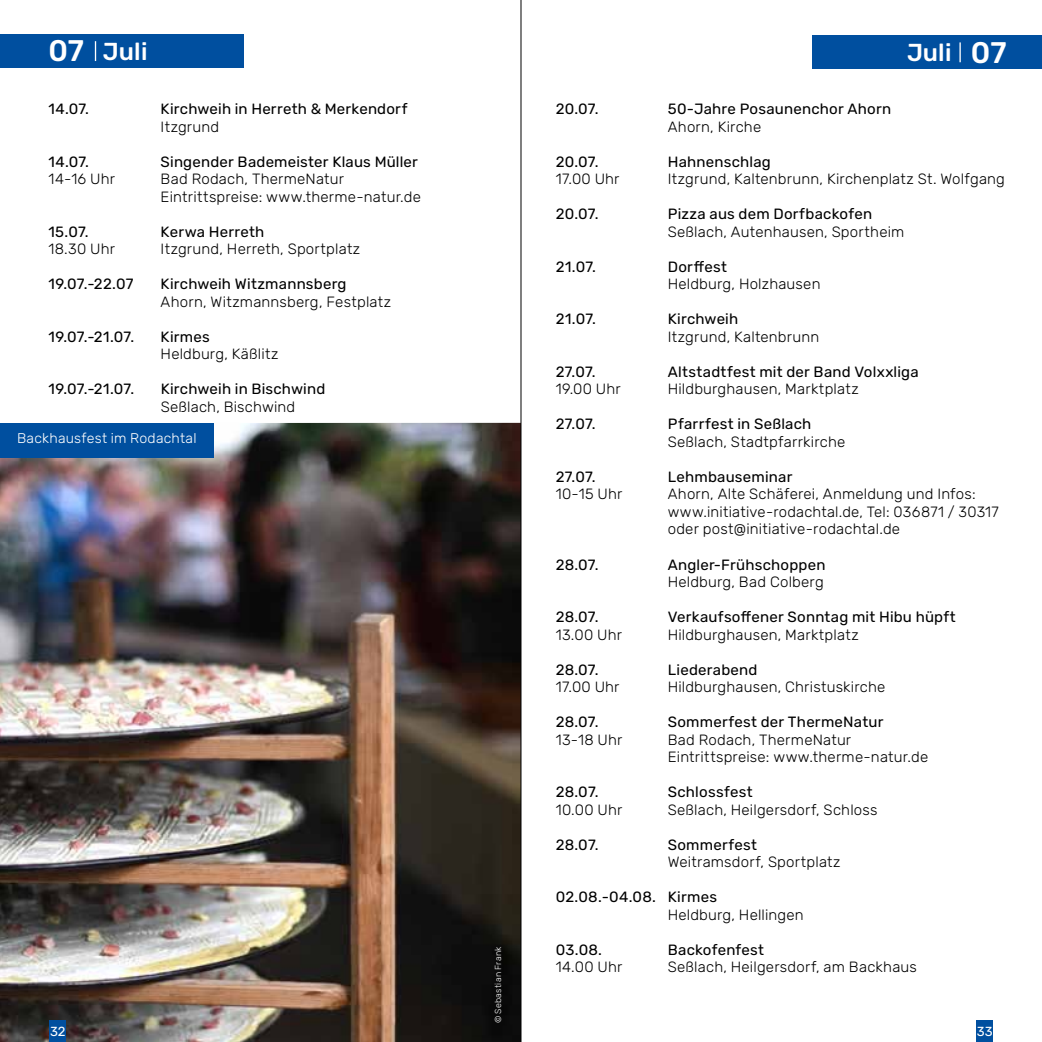
<style>
.page{position:relative;width:1042px;height:1042px;background:#fff}
.page>*{position:absolute;margin:0;border:0;box-sizing:border-box;transform-origin:0 0}
.t1{font:500 24.5px "Rubik";color:#fff}
.t2{font:300 14.88px/17.5px "Rubik";letter-spacing:.015em;color:#000}
.t3{font:14.88px "Rubik";letter-spacing:.015em;color:#000}
.t4{font:300 14px "Rubik";letter-spacing:.015em;color:#fff}
.t5{font:13.12px "Rubik";color:#fff}
.t6{font:300 8.75px "Rubik";letter-spacing:.025em;color:#fff}
.s1{font-size:29.75px}
</style>
<div class="page">
<img style="left:0;top:423px;width:521px;height:619px">
<div style="left:0;top:423px;width:213px;height:34px;background:#004f9f"></div>
<div style="left:50px;top:1020px;width:16px;height:22px;background:#004f9f"></div>
<div style="left:976px;top:1020px;width:17px;height:22px;background:#004f9f"></div>
<div style="left:812px;top:36px;width:230px;height:33px;background:#004f9f"></div>
<hr style="left:959px;top:42px;width:2px;height:20px;background:#fff">
<div style="left:0;top:34px;width:243px;height:34px;background:#004f9f"></div>
<svg style="left:95px;top:41px;width:1px;height:20px"></svg>
<hr style="left:521px;top:0;width:1px;height:1042px;background:#000">
<h1 class="t1" style="left:48px;top:38px;width:101px"><span class="s1">07</span> Juli</h1>
<h1 class="t1" style="left:907px;top:38px;width:101px">Juli <span class="s1">07</span></h1>
<p class="t3" style="left:49px;top:101px;width:42px">14.07.</p>
<p class="t3" style="left:161px;top:101px;width:248px">Kirchweih in Herreth &amp; Merkendorf</p>
<p class="t2" style="left:161px;top:118px;width:60px">Itzgrund</p>
<p class="t3" style="left:49px;top:153px;width:42px">14.07.</p>
<p class="t3" style="left:161px;top:153px;width:259px">Singender Bademeister Klaus Müller</p>
<p class="t2" style="left:49px;top:171px;width:68px">14-16 Uhr</p>
<p class="t2" style="left:161px;top:171px;width:262px">Bad Rodach, ThermeNatur<br>Eintrittspreise: www.therme-natur.de</p>
<p class="t3" style="left:49px;top:223px;width:41px">15.07.</p>
<p class="t3" style="left:161px;top:223px;width:105px">Kerwa Herreth</p>
<p class="t2" style="left:49px;top:241px;width:68px">18.30 Uhr</p>
<p class="t2" style="left:161px;top:241px;width:201px">Itzgrund, Herreth, Sportplatz</p>
<p class="t3" style="left:49px;top:276px;width:86px">19.07.-22.07</p>
<p class="t3" style="left:161px;top:276px;width:187px">Kirchweih Witzmannsberg</p>
<p class="t2" style="left:161px;top:293px;width:232px">Ahorn, Witzmannsberg, Festplatz</p>
<p class="t3" style="left:49px;top:328px;width:87px">19.07.-21.07.</p>
<p class="t3" style="left:161px;top:328px;width:51px">Kirmes</p>
<p class="t2" style="left:161px;top:346px;width:119px">Heldburg, Käßlitz</p>
<p class="t3" style="left:49px;top:381px;width:87px">19.07.-21.07.</p>
<p class="t3" style="left:161px;top:381px;width:166px">Kirchweih in Bischwind</p>
<p class="t2" style="left:161px;top:398px;width:136px">Seßlach, Bischwind</p>
<p class="t4" style="left:17px;top:430px;width:181px">Backhausfest im Rodachtal</p>
<p class="t6" style="left:493px;top:1023px;width:78px;rotate:-90deg">© Sebastian Frank</p>
<p class="t3" style="left:556px;top:101px;width:44px">20.07.</p>
<p class="t3" style="left:668px;top:101px;width:225px">50-Jahre Posaunenchor Ahorn</p>
<p class="t2" style="left:668px;top:118px;width:95px">Ahorn, Kirche</p>
<p class="t3" style="left:556px;top:153px;width:44px">20.07.</p>
<p class="t3" style="left:668px;top:153px;width:105px">Hahnenschlag</p>
<p class="t2" style="left:556px;top:171px;width:65px">17.00 Uhr</p>
<p class="t2" style="left:668px;top:171px;width:339px">Itzgrund, Kaltenbrunn, Kirchenplatz St. Wolfgang</p>
<p class="t3" style="left:556px;top:206px;width:44px">20.07.</p>
<p class="t3" style="left:668px;top:206px;width:206px">Pizza aus dem Dorfbackofen</p>
<p class="t2" style="left:668px;top:223px;width:238px">Seßlach, Autenhausen, Sportheim</p>
<p class="t3" style="left:556px;top:258px;width:42px">21.07.</p>
<p class="t3" style="left:668px;top:258px;width:61px">Dorffest</p>
<p class="t2" style="left:668px;top:276px;width:154px">Heldburg, Holzhausen</p>
<p class="t3" style="left:556px;top:311px;width:42px">21.07.</p>
<p class="t3" style="left:668px;top:311px;width:72px">Kirchweih</p>
<p class="t2" style="left:668px;top:328px;width:153px">Itzgrund, Kaltenbrunn</p>
<p class="t3" style="left:556px;top:363px;width:41px">27.07.</p>
<p class="t3" style="left:668px;top:363px;width:252px">Altstadtfest mit der Band Volxxliga</p>
<p class="t2" style="left:556px;top:381px;width:66px">19.00 Uhr</p>
<p class="t2" style="left:668px;top:381px;width:192px">Hildburghausen, Marktplatz</p>
<p class="t3" style="left:556px;top:416px;width:41px">27.07.</p>
<p class="t3" style="left:668px;top:416px;width:145px">Pfarrfest in Seßlach</p>
<p class="t2" style="left:668px;top:433px;width:179px">Seßlach, Stadtpfarrkirche</p>
<p class="t3" style="left:556px;top:468px;width:41px">27.07.</p>
<p class="t3" style="left:668px;top:468px;width:126px">Lehmbauseminar</p>
<p class="t2" style="left:556px;top:486px;width:68px">10-15 Uhr</p>
<p class="t2" style="left:668px;top:486px;width:333px">Ahorn, Alte Schäferei, Anmeldung und Infos: www.initiative-rodachtal.de, Tel: 036871 / 30317 oder post@initiative-rodachtal.de</p>
<p class="t3" style="left:556px;top:556px;width:44px">28.07.</p>
<p class="t3" style="left:668px;top:556px;width:159px">Angler-Frühschoppen</p>
<p class="t2" style="left:668px;top:573px;width:157px">Heldburg, Bad Colberg</p>
<p class="t3" style="left:556px;top:608px;width:44px">28.07.</p>
<p class="t3" style="left:668px;top:608px;width:289px">Verkaufsoffener Sonntag mit Hibu hüpft</p>
<p class="t2" style="left:556px;top:626px;width:68px">13.00 Uhr</p>
<p class="t2" style="left:668px;top:626px;width:192px">Hildburghausen, Marktplatz</p>
<p class="t3" style="left:556px;top:661px;width:44px">28.07.</p>
<p class="t3" style="left:668px;top:661px;width:91px">Liederabend</p>
<p class="t2" style="left:556px;top:678px;width:65px">17.00 Uhr</p>
<p class="t2" style="left:668px;top:678px;width:219px">Hildburghausen, Christuskirche</p>
<p class="t3" style="left:556px;top:713px;width:44px">28.07.</p>
<p class="t3" style="left:668px;top:713px;width:217px">Sommerfest der ThermeNatur</p>
<p class="t2" style="left:556px;top:731px;width:68px">13-18 Uhr</p>
<p class="t2" style="left:668px;top:731px;width:262px">Bad Rodach, ThermeNatur<br>Eintrittspreise: www.therme-natur.de</p>
<p class="t3" style="left:556px;top:783px;width:44px">28.07.</p>
<p class="t3" style="left:668px;top:783px;width:86px">Schlossfest</p>
<p class="t2" style="left:556px;top:801px;width:68px">10.00 Uhr</p>
<p class="t2" style="left:668px;top:801px;width:211px">Seßlach, Heilgersdorf, Schloss</p>
<p class="t3" style="left:556px;top:836px;width:44px">28.07.</p>
<p class="t3" style="left:668px;top:836px;width:91px">Sommerfest</p>
<p class="t2" style="left:668px;top:853px;width:174px">Weitramsdorf, Sportplatz</p>
<p class="t3" style="left:556px;top:888px;width:163px">02.08.-04.08. Kirmes</p>
<p class="t2" style="left:668px;top:906px;width:138px">Heldburg, Hellingen</p>
<p class="t3" style="left:556px;top:941px;width:48px">03.08.</p>
<p class="t3" style="left:668px;top:941px;width:98px">Backofenfest</p>
<p class="t2" style="left:556px;top:958px;width:68px">14.00 Uhr</p>
<p class="t2" style="left:668px;top:958px;width:251px">Seßlach, Heilgersdorf, am Backhaus</p>
<p class="t5" style="left:50px;top:1024px;width:17px">32</p>
<p class="t5" style="left:977px;top:1024px;width:17px">33</p>
</div>
